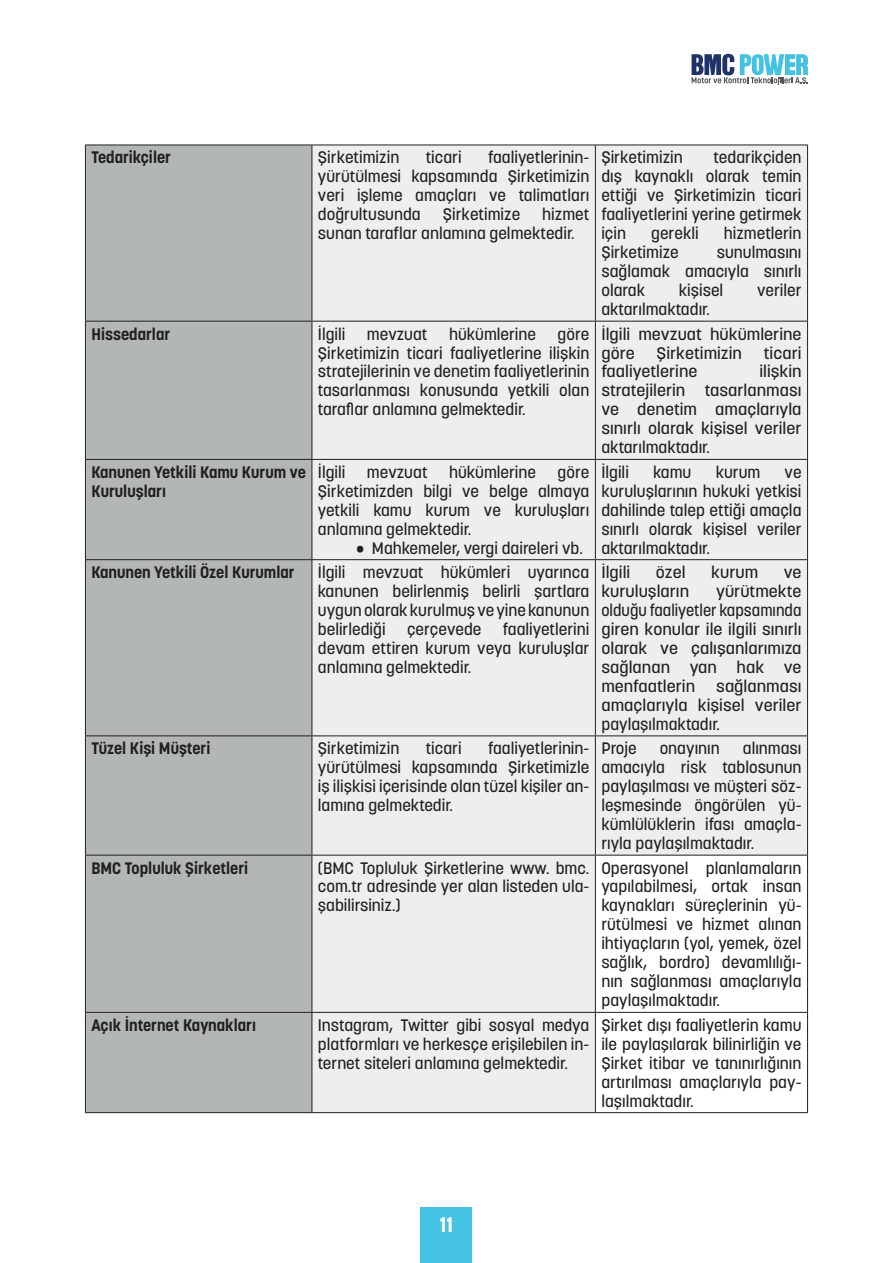
<style>
.page{position:relative;width:893px;height:1263px;background:#fff}
.page>*{position:absolute;margin:0;border:0;box-sizing:border-box;transform-origin:0 0}
.t1{font:700 21px "Korolev";color:#fff}
.t2{font:500 16.5px/18.9px "Korolev";color:#231f20;text-align:justify}
.t3{font:500 16.5px/19px "Korolev";color:#231f20;text-align:justify;scale:1.05 1}
.t4{font:700 16.5px/18.9px "Korolev";color:#231f20}
</style>
<div class="page">
<svg style="left:691px;top:54px;width:117px;height:31px"></svg>
<div style="left:421px;top:1207px;width:51px;height:56px;background:#44c2e3"></div>
<div style="left:86px;top:146px;width:226px;height:966px;background:#b2b6b6"></div>
<svg style="left:313px;top:146px;width:494px;height:966px;background:#eeefee"></svg>
<hr style="left:85px;top:145px;width:227px;height:1px;background:#231f20">
<hr style="left:85px;top:145px;width:1px;height:176px;background:#231f20">
<hr style="left:312px;top:145px;width:283px;height:1px;background:#231f20">
<hr style="left:312px;top:145px;width:1px;height:176px;background:#231f20">
<hr style="left:595px;top:145px;width:213px;height:1px;background:#231f20">
<hr style="left:595px;top:145px;width:1px;height:176px;background:#231f20">
<hr style="left:807px;top:145px;width:1px;height:176px;background:#231f20">
<hr style="left:85px;top:321px;width:227px;height:1px;background:#231f20">
<hr style="left:85px;top:321px;width:1px;height:138px;background:#231f20">
<hr style="left:312px;top:321px;width:283px;height:1px;background:#231f20">
<hr style="left:312px;top:321px;width:1px;height:138px;background:#231f20">
<hr style="left:595px;top:321px;width:213px;height:1px;background:#231f20">
<hr style="left:595px;top:321px;width:1px;height:138px;background:#231f20">
<hr style="left:807px;top:321px;width:1px;height:138px;background:#231f20">
<hr style="left:85px;top:459px;width:227px;height:1px;background:#231f20">
<hr style="left:85px;top:460px;width:1px;height:99px;background:#231f20">
<hr style="left:312px;top:459px;width:283px;height:1px;background:#231f20">
<hr style="left:312px;top:460px;width:1px;height:99px;background:#231f20">
<hr style="left:595px;top:459px;width:213px;height:1px;background:#231f20">
<hr style="left:595px;top:460px;width:1px;height:99px;background:#231f20">
<hr style="left:807px;top:460px;width:1px;height:99px;background:#231f20">
<hr style="left:85px;top:559px;width:227px;height:1px;background:#231f20">
<hr style="left:85px;top:560px;width:1px;height:175px;background:#231f20">
<hr style="left:312px;top:559px;width:283px;height:1px;background:#231f20">
<hr style="left:312px;top:560px;width:1px;height:175px;background:#231f20">
<hr style="left:595px;top:559px;width:213px;height:1px;background:#231f20">
<hr style="left:595px;top:560px;width:1px;height:175px;background:#231f20">
<hr style="left:807px;top:560px;width:1px;height:175px;background:#231f20">
<hr style="left:85px;top:735px;width:227px;height:1px;background:#231f20">
<hr style="left:85px;top:736px;width:1px;height:119px;background:#231f20">
<hr style="left:312px;top:735px;width:283px;height:1px;background:#231f20">
<hr style="left:312px;top:736px;width:1px;height:119px;background:#231f20">
<hr style="left:595px;top:735px;width:213px;height:1px;background:#231f20">
<hr style="left:595px;top:736px;width:1px;height:119px;background:#231f20">
<hr style="left:807px;top:736px;width:1px;height:119px;background:#231f20">
<hr style="left:85px;top:855px;width:227px;height:1px;background:#231f20">
<hr style="left:85px;top:855px;width:1px;height:157px;background:#231f20">
<hr style="left:312px;top:855px;width:283px;height:1px;background:#231f20">
<hr style="left:312px;top:855px;width:1px;height:157px;background:#231f20">
<hr style="left:595px;top:855px;width:213px;height:1px;background:#231f20">
<hr style="left:595px;top:855px;width:1px;height:157px;background:#231f20">
<hr style="left:807px;top:855px;width:1px;height:157px;background:#231f20">
<hr style="left:85px;top:1012px;width:227px;height:1px;background:#231f20">
<hr style="left:85px;top:1013px;width:1px;height:99px;background:#231f20">
<hr style="left:312px;top:1012px;width:283px;height:1px;background:#231f20">
<hr style="left:312px;top:1013px;width:1px;height:99px;background:#231f20">
<hr style="left:595px;top:1012px;width:213px;height:1px;background:#231f20">
<hr style="left:595px;top:1013px;width:1px;height:99px;background:#231f20">
<hr style="left:807px;top:1013px;width:1px;height:99px;background:#231f20">
<hr style="left:85px;top:1112px;width:227px;height:1px;background:#231f20">
<hr style="left:312px;top:1112px;width:283px;height:1px;background:#231f20">
<hr style="left:595px;top:1112px;width:213px;height:1px;background:#231f20">
<p class="t4" style="left:91px;top:148px;width:81px">Tedarikçiler</p>
<p class="t2" style="left:318px;top:148px;width:83px">Şirketimizin</p>
<p class="t2" style="left:426px;top:148px;width:38px">ticari</p>
<p class="t2" style="left:318px;top:148px;width:273px;text-indent:170px">faaliyetlerinin&shy;yürütülmesi kapsamında Şirketimizin veri işleme amaçları ve talimatları doğrultusunda</p>
<p class="t2" style="left:318px;top:205px;width:273px;text-indent:224px">hizmet sunan taraflar anlamına gelmektedir.</p>
<p class="t2" style="left:443px;top:205px;width:79px">Şirketimize</p>
<p class="t2" style="left:601px;top:148px;width:202px;text-indent:112px">tedarikçiden dış kaynaklı olarak temin ettiği ve Şirketimizin ticari faaliyetlerini yerine getirmek için</p>
<p class="t2" style="left:601px;top:148px;width:83px">Şirketimizin</p>
<p class="t2" style="left:651px;top:224px;width:49px">gerekli</p>
<p class="t2" style="left:724px;top:224px;width:79px">hizmetlerin</p>
<p class="t2" style="left:601px;top:243px;width:79px">Şirketimize</p>
<p class="t2" style="left:601px;top:243px;width:202px;text-indent:115px">sunulmasını sağlamak amacıyla sınırlı olarak</p>
<p class="t2" style="left:679px;top:281px;width:46px">kişisel</p>
<p class="t2" style="left:757px;top:281px;width:46px">veriler</p>
<p class="t2" style="left:601px;top:300px;width:110px">aktarılmaktadır.</p>
<p class="t4" style="left:91px;top:324px;width:80px">Hissedarlar</p>
<p class="t2" style="left:318px;top:324px;width:29px">İlgili</p>
<p class="t2" style="left:367px;top:324px;width:62px">mevzuat</p>
<p class="t2" style="left:449px;top:324px;width:89px">hükümlerine</p>
<p class="t2" style="left:318px;top:324px;width:273px;text-indent:240px">göre Şirketimizin ticari faaliyetlerine ilişkin stratejilerinin ve denetim faaliyetlerinin tasarlanması konusunda yetkili olan taraflar anlamına gelmektedir.</p>
<p class="t3" style="left:601px;top:324px;width:192px">İlgili mevzuat hükümlerine göre</p>
<p class="t3" style="left:657px;top:343px;width:83px">Şirketimizin</p>
<p class="t3" style="left:764px;top:343px;width:38px">ticari</p>
<p class="t3" style="left:601px;top:362px;width:93px">faaliyetlerine</p>
<p class="t3" style="left:601px;top:362px;width:192px;text-indent:158px">ilişkin stratejilerin tasarlanması ve denetim amaçlarıyla sınırlı olarak kişisel veriler aktarılmaktadır.</p>
<p class="t4" style="left:91px;top:462px;width:216px">Kanunen Yetkili Kamu Kurum ve<br>Kuruluşları</p>
<p class="t2" style="left:318px;top:462px;width:29px">İlgili</p>
<p class="t2" style="left:367px;top:462px;width:62px">mevzuat</p>
<p class="t2" style="left:449px;top:462px;width:89px">hükümlerine</p>
<p class="t2" style="left:318px;top:462px;width:273px;text-indent:240px">göre Şirketimizden bilgi ve belge almaya yetkili kamu kurum ve kuruluşları anlamına gelmektedir.</p>
<p class="t2" style="left:356px;top:538px;width:228px">• Mahkemeler, vergi daireleri vb.</p>
<p class="t4" style="left:91px;top:563px;width:205px">Kanunen Yetkili Özel Kurumlar</p>
<p class="t2" style="left:318px;top:563px;width:273px">İlgili mevzuat hükümleri uyarınca kanunen belirlenmiş belirli şartlara uygun olarak kurulmuş ve yine kanunun belirlediği</p>
<p class="t2" style="left:318px;top:620px;width:273px;text-indent:185px">faaliyetlerini devam ettiren kurum veya kuruluşlar anlamına gelmektedir.</p>
<p class="t2" style="left:407px;top:620px;width:76px">çerçevede</p>
<p class="t2" style="left:601px;top:462px;width:29px">İlgili</p>
<p class="t2" style="left:653px;top:462px;width:40px">kamu</p>
<p class="t2" style="left:716px;top:462px;width:46px">kurum</p>
<p class="t2" style="left:601px;top:462px;width:202px;text-indent:183px">ve kuruluşlarının hukuki yetkisi dahilinde talep ettiği amaçla sınırlı olarak kişisel veriler aktarılmaktadır.</p>
<p class="t3" style="left:601px;top:563px;width:29px">İlgili</p>
<p class="t3" style="left:656px;top:563px;width:30px">özel</p>
<p class="t3" style="left:711px;top:563px;width:46px">kurum</p>
<p class="t3" style="left:784px;top:563px;width:18px">ve</p>
<p class="t3" style="left:601px;top:582px;width:85px">kuruluşların</p>
<p class="t3" style="left:601px;top:582px;width:192px;text-indent:115px">yürütmekte olduğu faaliyetler kapsamında giren konular ile ilgili sınırlı olarak ve çalışanlarımıza sağlanan yan hak ve menfaatlerin</p>
<p class="t3" style="left:601px;top:677px;width:192px;text-indent:115px">sağlanması amaçlarıyla kişisel veriler paylaşılmaktadır.</p>
<p class="t4" style="left:91px;top:739px;width:120px">Tüzel Kişi Müşteri</p>
<p class="t2" style="left:318px;top:739px;width:83px">Şirketimizin</p>
<p class="t2" style="left:426px;top:739px;width:38px">ticari</p>
<p class="t2" style="left:318px;top:739px;width:273px;text-indent:170px">faaliyetlerinin&shy;yürütülmesi kapsamında Şirketimizle iş ilişkisi içerisinde olan tüzel kişiler an&shy;lamına gelmektedir.</p>
<p class="t2" style="left:601px;top:739px;width:37px">Proje</p>
<p class="t2" style="left:660px;top:739px;width:62px">onayının</p>
<p class="t2" style="left:601px;top:739px;width:202px;text-indent:141px">alınması amacıyla risk tablosunun paylaşılması ve müşteri söz&shy;leşmesinde öngörülen yü&shy;kümlülüklerin ifası amaçla&shy;rıyla paylaşılmaktadır.</p>
<p class="t4" style="left:91px;top:858px;width:158px">BMC Topluluk Şirketleri</p>
<p class="t2" style="left:318px;top:858px;width:273px">(BMC Topluluk Şirketlerine www. bmc. com.tr adresinde yer alan listeden ula&shy;şabilirsiniz.)</p>
<p class="t2" style="left:601px;top:858px;width:202px">Operasyonel planlamaların yapılabilmesi, ortak insan kaynakları süreçlerinin yü&shy;rütülmesi ve hizmet alınan ihtiyaçların (yol, yemek, özel sağlık, bordro) devamlılığı&shy;nın sağlanması amaçlarıyla paylaşılmaktadır.</p>
<p class="t4" style="left:91px;top:1015px;width:166px">Açık İnternet Kaynakları</p>
<p class="t2" style="left:318px;top:1015px;width:273px">Instagram, Twitter gibi sosyal medya platformları ve herkesçe erişilebilen in&shy;ternet siteleri anlamına gelmektedir.</p>
<p class="t2" style="left:601px;top:1015px;width:202px">Şirket dışı faaliyetlerin kamu ile paylaşılarak bilinirliğin ve Şirket itibar ve tanınırlığının artırılması amaçlarıyla pay&shy;laşılmaktadır.</p>
<p class="t1" style="left:440px;top:1212px;width:15px">11</p>
</div>
